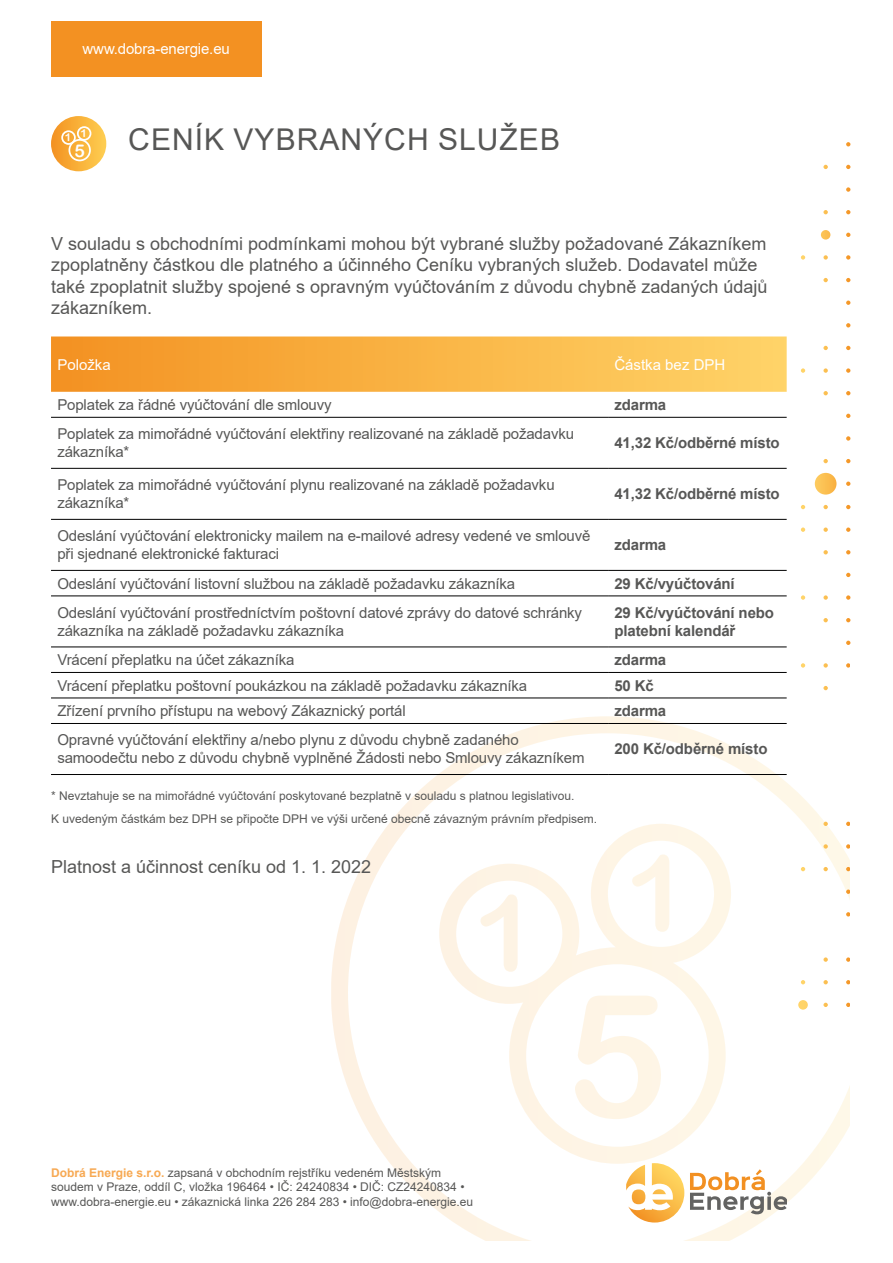
<style>
.page{position:relative;width:893px;height:1263px;background:#fff}
.page>*{position:absolute;margin:0;border:0;box-sizing:border-box;transform-origin:0 0}
.t1{font:30px "Arial";letter-spacing:.035em;color:#575756}
.t2{font:18px/21px "Arial";color:#575756}
.t3{font:17.7px "Arial Rounded MT Bold";color:#fff}
.t4{font:15px/18px "Arial";letter-spacing:-.01em;color:#575756}
.t5{font:700 15px/18px "Arial";letter-spacing:-.01em;color:#575756}
.t6{font:15px "Arial";color:#fff}
.t7{font:12px/14.4px "Arial";color:#575756}
.t8{font:10.95px "Arial Rounded MT Bold";color:#fff}
.s1{font-weight:700;color:#f7a953}
</style>
<div class="page">
<svg style="left:331px;top:716px;width:519px;height:525px"></svg>
<svg style="left:690px;top:1169px;width:97px;height:45px"></svg>
<svg style="left:626px;top:1163px;width:58px;height:59px"></svg>
<div style="left:51px;top:21px;width:210px;height:56px;background:#f39122"></div>
<svg style="left:51px;top:116px;width:55px;height:55px;background:#f8b23e"></svg>
<div style="left:61px;top:130px;width:15px;height:15px;border:2px solid #fff;border-radius:50%"></div>
<div style="left:69px;top:139px;width:22px;height:22px;border:2px solid #fff;border-radius:50%"></div>
<div style="left:77px;top:126px;width:14px;height:15px;border:2px solid #fff;border-radius:50%"></div>
<svg style="left:801px;top:142px;width:49px;height:321px"></svg>
<svg style="left:51px;top:336px;width:736px;height:56px;background:#f9b447"></svg>
<hr style="left:51px;top:417px;width:557px;height:1px;background:#000">
<hr style="left:608px;top:417px;width:179px;height:1px;background:#000">
<hr style="left:51px;top:468px;width:557px;height:1px;background:#000">
<hr style="left:608px;top:468px;width:179px;height:1px;background:#000">
<hr style="left:51px;top:519px;width:557px;height:1px;background:#000">
<hr style="left:608px;top:519px;width:179px;height:1px;background:#000">
<hr style="left:51px;top:570px;width:557px;height:1px;background:#000">
<hr style="left:608px;top:570px;width:179px;height:1px;background:#000">
<hr style="left:51px;top:596px;width:557px;height:1px;background:#000">
<hr style="left:608px;top:596px;width:179px;height:1px;background:#000">
<hr style="left:51px;top:647px;width:557px;height:1px;background:#000">
<hr style="left:608px;top:647px;width:179px;height:1px;background:#000">
<hr style="left:51px;top:672px;width:557px;height:1px;background:#000">
<hr style="left:608px;top:672px;width:179px;height:1px;background:#000">
<hr style="left:51px;top:698px;width:557px;height:1px;background:#000">
<hr style="left:608px;top:698px;width:179px;height:1px;background:#000">
<hr style="left:51px;top:723px;width:557px;height:1px;background:#000">
<hr style="left:608px;top:723px;width:179px;height:1px;background:#000">
<hr style="left:51px;top:774px;width:557px;height:1px;background:#000">
<hr style="left:608px;top:774px;width:179px;height:1px;background:#000">
<p class="t6" style="left:83px;top:39px;width:149px">www.dobra-energie.eu</p>
<p class="t8" style="left:65px;top:131px;width:8px">1</p>
<p class="t8" style="left:81px;top:127px;width:8px">1</p>
<p class="t3" style="left:74px;top:140px;width:12px">5</p>
<h1 class="t1" style="left:128px;top:119px;width:433px">CENÍK VYBRANÝCH SLUŽEB</h1>
<p class="t2" style="left:51px;top:234px;width:718px">V souladu s obchodními podmínkami mohou být vybrané služby požadované Zákazníkem zpoplatněny částkou dle platného a účinného Ceníku vybraných služeb. Dodavatel může také zpoplatnit služby spojené s opravným vyúčtováním z důvodu chybně zadaných údajů zákazníkem.</p>
<p class="t6" style="left:57px;top:354px;width:55px">Položka</p>
<p class="t6" style="left:614px;top:354px;width:112px">Částka bez DPH</p>
<p class="t4" style="left:57px;top:395px;width:276px">Poplatek za řádné vyúčtování dle smlouvy</p>
<p class="t5" style="left:614px;top:396px;width:53px">zdarma</p>
<p class="t4" style="left:57px;top:425px;width:518px">Poplatek za mimořádné vyúčtování elektřiny realizované na základě požadavku zákazníka*</p>
<p class="t5" style="left:614px;top:434px;width:167px">41,32 Kč/odběrné místo</p>
<p class="t4" style="left:57px;top:476px;width:499px">Poplatek za mimořádné vyúčtování plynu realizované na základě požadavku zákazníka*</p>
<p class="t5" style="left:614px;top:485px;width:167px">41,32 Kč/odběrné místo</p>
<p class="t4" style="left:57px;top:527px;width:534px">Odeslání vyúčtování elektronicky mailem na e-mailové adresy vedené ve smlouvě při sjednané elektronické fakturaci</p>
<p class="t5" style="left:614px;top:536px;width:53px">zdarma</p>
<p class="t4" style="left:57px;top:574px;width:459px">Odeslání vyúčtování listovní službou na základě požadavku zákazníka</p>
<p class="t5" style="left:614px;top:574px;width:122px">29 Kč/vyúčtování</p>
<p class="t4" style="left:57px;top:603px;width:526px">Odeslání vyúčtování prostředníctvím poštovní datové zprávy do datové schránky zákazníka na základě požadavku zákazníka</p>
<p class="t5" style="left:614px;top:604px;width:161px">29 Kč/vyúčtování nebo platební kalendář</p>
<p class="t4" style="left:57px;top:651px;width:238px">Vrácení přeplatku na účet zákazníka</p>
<p class="t5" style="left:614px;top:651px;width:53px">zdarma</p>
<p class="t4" style="left:57px;top:676px;width:471px">Vrácení přeplatku poštovní poukázkou na základě požadavku zákazníka</p>
<p class="t5" style="left:614px;top:676px;width:41px">50 Kč</p>
<p class="t4" style="left:57px;top:702px;width:350px">Zřízení prvního přístupu na webový Zákaznický portál</p>
<p class="t5" style="left:614px;top:702px;width:53px">zdarma</p>
<p class="t4" style="left:57px;top:731px;width:529px">Opravné vyúčtování elektřiny a/nebo plynu z důvodu chybně zadaného samoodečtu nebo z důvodu chybně vyplněné Žádosti nebo Smlouvy zákazníkem</p>
<p class="t5" style="left:614px;top:740px;width:155px">200 Kč/odběrné místo</p>
<p class="t7" style="left:51px;top:784px;width:548px;line-height:23px">* Nevztahuje se na mimořádné vyúčtování poskytované bezplatně v souladu s platnou legislativou.<br>K uvedeným částkám bez DPH se připočte DPH ve výši určené obecně závazným právním předpisem.</p>
<p class="t2" style="left:51px;top:856px;width:322px">Platnost a účinnost ceníku od 1. 1. 2022</p>
<p class="t7" style="left:51px;top:1165px;width:424px"><span class="s1">Dobrá Energie s.r.o.</span> zapsaná v obchodním rejstříku vedeném Městským soudem v Praze, oddíl C, vložka 196464 • IČ: 24240834 • DIČ: CZ24240834 • www.dobra-energie.eu • zákaznická linka 226 284 283 • info@dobra-energie.eu</p>
</div>
